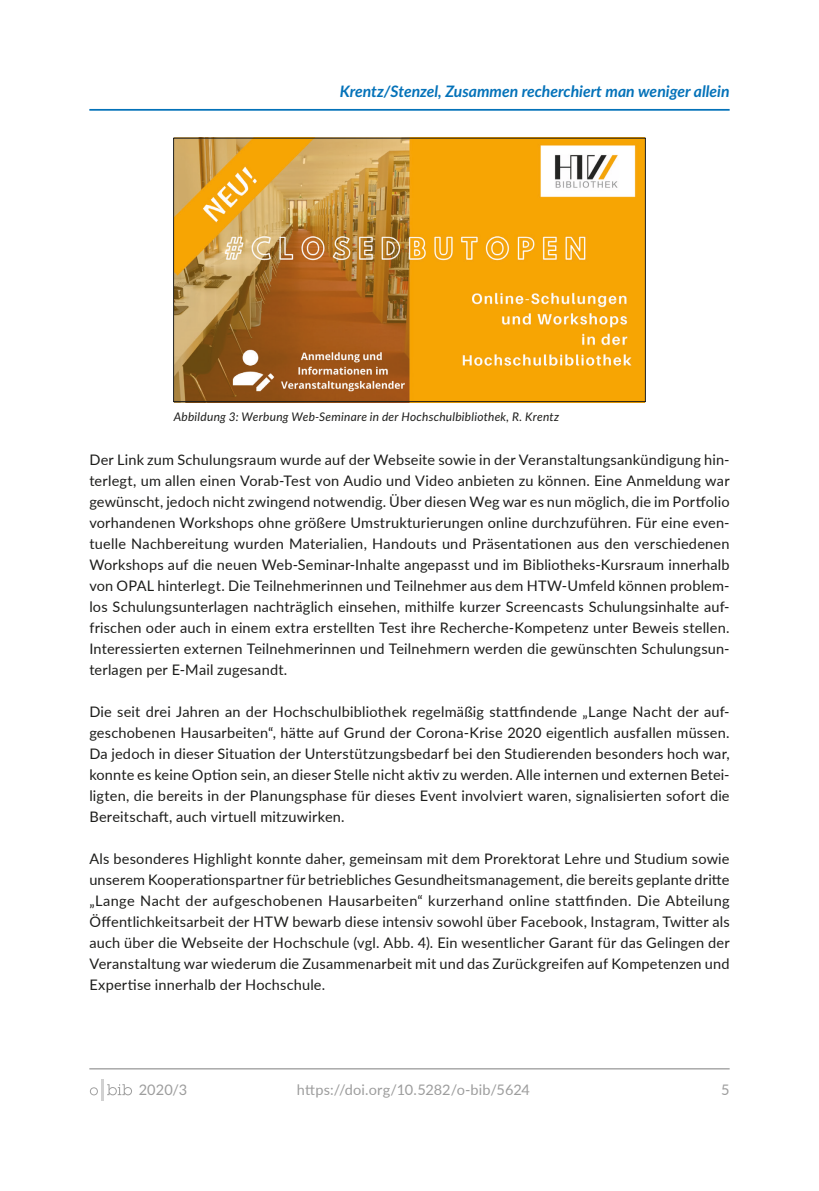
<style>
.page{position:relative;width:819px;height:1191px;background:#fff}
.page>*{position:absolute;margin:0;border:0;box-sizing:border-box;transform-origin:0 0}
.t1{font:italic 700 15.75px "Lato";color:#0472b9}
.t2{font:14.53px/21px "Lato";letter-spacing:.015em;color:#1d1d1b;text-align:justify}
.t3{font:14.53px "Lato Regular 3";letter-spacing:.01em;color:#9d9d9d}
.t4{font:14.53px "Lato Regular 4";color:#9d9d9d}
.t5{font:14.53px "Lato";color:#9d9d9d}
.t6{font:italic 11.9px "Lato";letter-spacing:.02em;color:#1d1d1b}
</style>
<div class="page">
<hr style="left:89px;top:1068px;width:640px;height:1px;background:#9d9d9d">
<hr style="left:101px;top:1079px;width:3px;height:21px;background:#d1d1d1">
<svg style="left:90px;top:1087px;width:8px;height:8px"></svg>
<svg style="left:107px;top:1084px;width:25px;height:11px"></svg>
<img style="left:175px;top:140px;width:468px;height:260px">
<div style="left:173px;top:138px;width:472px;height:264px;border:1px solid #1d1d1b"></div>
<hr style="left:89px;top:109px;width:640px;height:2px;background:#0472b9">
<p class="t1" style="left:340px;top:80px;width:391px">Krentz/Stenzel, Zusammen recherchiert man weniger allein</p>
<p class="t6" style="left:174px;top:408px;width:387px">Abbildung 3: Werbung Web-Seminare in der Hochschulbibliothek, R. Krentz</p>
<p class="t2" style="left:89px;top:449px;width:641px">Der Link zum Schulungsraum wurde auf der Webseite sowie in der Veranstaltungsankündigung hin&shy;terlegt, um allen einen Vorab-Test von Audio und Video anbieten zu können. Eine Anmeldung war gewünscht, jedoch nicht zwingend notwendig. Über diesen Weg war es nun möglich, die im Portfolio vorhandenen Workshops ohne größere Umstrukturierungen online durchzuführen. Für eine even&shy;tuelle Nachbereitung wurden Materialien, Handouts und Präsentationen aus den verschiedenen Workshops auf die neuen Web-Seminar-Inhalte angepasst und im Bibliotheks-Kursraum innerhalb von OPAL hinterlegt. Die Teilnehmerinnen und Teilnehmer aus dem HTW-Umfeld können problem&shy;los Schulungsunterlagen nachträglich einsehen, mithilfe kurzer Screencasts Schulungsinhalte auf&shy;frischen oder auch in einem extra erstellten Test ihre Recherche-Kompetenz unter Beweis stellen.<br>Interessierten externen Teilnehmerinnen und Teilnehmern werden die gewünschten Schulungsun&shy;terlagen per E-Mail zugesandt.</p>
<p class="t2" style="left:89px;top:701px;width:641px">Die seit drei Jahren an der Hochschulbibliothek regelmäßig stattfindende „Lange Nacht der auf&shy;geschobenen Hausarbeiten“, hätte auf Grund der Corona-Krise 2020 eigentlich ausfallen müssen.<br>Da jedoch in dieser Situation der Unterstützungsbedarf bei den Studierenden besonders hoch war, konnte es keine Option sein, an dieser Stelle nicht aktiv zu werden. Alle internen und externen Betei&shy;ligten, die bereits in der Planungsphase für dieses Event involviert waren, signalisierten sofort die Bereitschaft, auch virtuell mitzuwirken.</p>
<p class="t2" style="left:89px;top:848px;width:641px">Als besonderes Highlight konnte daher, gemeinsam mit dem Prorektorat Lehre und Studium sowie unserem Kooperationspartner für betriebliches Gesundheitsmanagement, die bereits geplante dritte „Lange Nacht der aufgeschobenen Hausarbeiten“ kurzerhand online stattfinden. Die Abteilung Öffentlichkeitsarbeit der HTW bewarb diese intensiv sowohl über Facebook, Instagram, Twitter als auch über die Webseite der Hochschule (vgl. Abb. 4). Ein wesentlicher Garant für das Gelingen der Veranstaltung war wiederum die Zusammenarbeit mit und das Zurückgreifen auf Kompetenzen und Expertise innerhalb der Hochschule.</p>
<p class="t4" style="left:139px;top:1079px;width:50px">2020/3</p>
<p class="t3" style="left:297px;top:1079px;width:234px">https://doi.org/10.5282/o-bib/5624</p>
<p class="t5" style="left:721px;top:1079px;width:10px">5</p>
</div>
